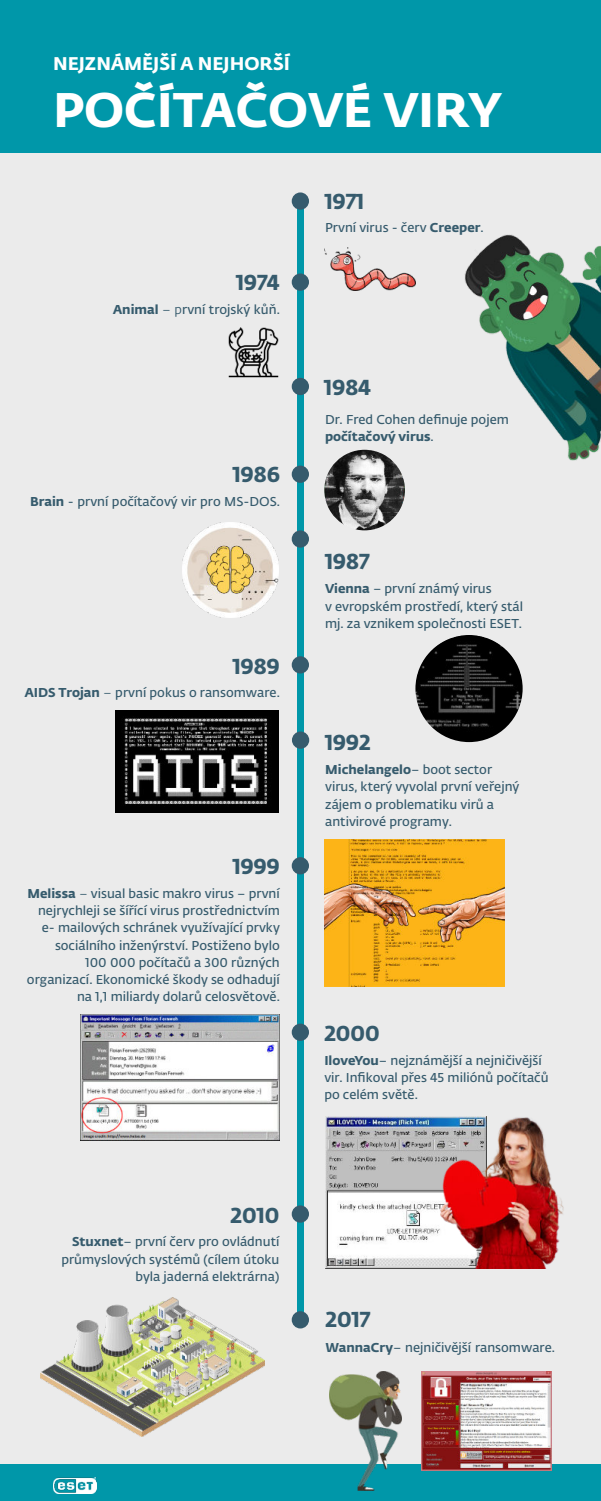
<style>
.page{position:relative;width:601px;height:1501px;background:#fff}
.page>*{position:absolute;margin:0;border:0;box-sizing:border-box;transform-origin:0 0}
.t1{font:48px "Fedra Sans Alt Pro Bold LF";color:#fff}
.t2{font:21.4px "Fedra Sans Alt Pro Bold LF";color:#365b6d}
.t3{font:18.2px "Fedra Sans Alt Pro Bold LF";color:#fff}
.t4{font:12.7px/17.2px "Fedra Sans Alt Pro Demi LF";color:#365b6d}
.t5{font:12.7px "Fedra Sans Alt Pro Bold LF";color:#365b6d}
.s1{font-family:"Fedra Sans Alt Pro Bold LF"}
.s2{font-family:"Fedra Sans Alt Pro Book LF"}
.s3{font-family:"Fedra Sans Alt Pro Demi LF"}
</style>
<div class="page">
<div style="left:0;top:0;width:600px;height:1500px;background:#ebebeb"></div>
<div style="left:297px;top:200px;width:7px;height:1125px;background:#0097a9"></div>
<div style="left:291px;top:192px;width:18px;height:18px;background:#365b6d;border-radius:50%"></div>
<div style="left:291px;top:273px;width:18px;height:18px;background:#365b6d;border-radius:50%"></div>
<div style="left:291px;top:378px;width:18px;height:17px;background:#365b6d;border-radius:50%"></div>
<div style="left:291px;top:465px;width:18px;height:18px;background:#365b6d;border-radius:50%"></div>
<div style="left:291px;top:530px;width:18px;height:17px;background:#365b6d;border-radius:50%"></div>
<div style="left:291px;top:656px;width:18px;height:17px;background:#365b6d;border-radius:50%"></div>
<div style="left:292px;top:731px;width:17px;height:17px;background:#365b6d;border-radius:50%"></div>
<div style="left:291px;top:857px;width:18px;height:17px;background:#365b6d;border-radius:50%"></div>
<div style="left:291px;top:1023px;width:18px;height:17px;background:#365b6d;border-radius:50%"></div>
<div style="left:291px;top:1205px;width:18px;height:17px;background:#365b6d;border-radius:50%"></div>
<div style="left:291px;top:1310px;width:18px;height:18px;background:#365b6d;border-radius:50%"></div>
<div style="left:0;top:0;width:600px;height:152px;background:#0097a9"></div>
<div style="left:0;top:1463px;width:600px;height:37px;background:#0097a9"></div>
<img style="left:464px;top:235px;width:136px;height:225px">
<img style="left:228px;top:327px;width:50px;height:50px">
<img style="left:183px;top:522px;width:95px;height:95px">
<img style="left:415px;top:635px;width:107px;height:107px;border-radius:50%">
<img style="left:324px;top:839px;width:180px;height:147px">
<img style="left:81px;top:1014px;width:198px;height:126px">
<img style="left:325px;top:1116px;width:115px;height:152px">
<img style="left:440px;top:1116px;width:123px;height:152px">
<img style="left:41px;top:1297px;width:223px;height:139px">
<img style="left:421px;top:1371px;width:130px;height:98px">
<img style="left:324px;top:248px;width:91px;height:42px">
<img style="left:324px;top:450px;width:80px;height:80px;border-radius:50%">
<img style="left:329px;top:1371px;width:72px;height:119px">
<img style="left:53px;top:1477px;width:43px;height:16px">
<img style="left:115px;top:710px;width:163px;height:102px">
<h3 class="t3" style="left:53px;top:56px;width:238px">NEJZNÁMĚJŠÍ A NEJHORŠÍ</h3>
<h1 class="t1" style="left:53px;top:89px;width:450px">POČÍTAČOVÉ VIRY</h1>
<h2 class="t2" style="left:324px;top:192px;width:41px">1971</h2>
<h2 class="t2" style="left:236px;top:274px;width:45px">1974</h2>
<p class="t4" style="left:113px;top:302px;width:168px"><span class="s1">Animal</span> <span class="s2">– p</span>rvní trojský kůň.</p>
<h2 class="t2" style="left:232px;top:466px;width:49px">1986</h2>
<p class="t4" style="left:30px;top:494px;width:251px"><span class="s1">Brain</span> - první počítačový vir pro MS-DOS.</p>
<h2 class="t2" style="left:232px;top:656px;width:49px">1989</h2>
<p class="t4" style="left:25px;top:685px;width:256px"><span class="s1">AIDS Trojan</span> <span class="s2">–</span> první pokus o ransomware.</p>
<h2 class="t2" style="left:232px;top:857px;width:49px">1999</h2>
<p class="t4" style="left:27px;top:885px;width:254px;text-align:right"><span class="s1">Melissa</span> <span class="s2">–</span> visual basic makro virus – první nejrychleji se šířící virus prostřednictvím e- mailových schránek využívající prvky sociálního inženýrství. Postiženo bylo<br>100 000 počítačů a 300 různých organizací. Ekonomické škody se odhadují na 1,1 miliardy dolarů celosvětově.</p>
<h2 class="t2" style="left:230px;top:1205px;width:50px">2010</h2>
<p class="t4" style="left:61px;top:1234px;width:219px;text-align:right"><span class="s1">Stuxnet</span>– první červ pro ovládnutí průmyslových systémů (cílem útoku byla jaderná elektrárna)</p>
<p class="t4" style="left:325px;top:219px;width:160px">První virus - červ <span class="s1">Creeper</span>.</p>
<h2 class="t2" style="left:324px;top:378px;width:48px">1984</h2>
<p class="t4" style="left:325px;top:412px;width:185px">Dr. Fred Cohen definuje pojem</p>
<p class="t5" style="left:325px;top:431px;width:110px">počítačový virus<span class="s3">.</span></p>
<h2 class="t2" style="left:325px;top:552px;width:46px">1987</h2>
<p class="t4" style="left:325px;top:581px;width:199px"><span class="s1">Vienna</span> – první známý virus<br>v evropském prostředí, který stál mj. za vznikem společnosti ESET.</p>
<h2 class="t2" style="left:325px;top:733px;width:47px">1992</h2>
<p class="t5" style="left:325px;top:764px;width:168px">Michelangelo<span class="s3">– boot sector</span></p>
<p class="t4" style="left:325px;top:779px;width:195px">virus, který vyvolal první veřejný zájem o problematiku virů a antivirové programy.</p>
<h2 class="t2" style="left:324px;top:1023px;width:57px">2000</h2>
<p class="t4" style="left:324px;top:1052px;width:225px"><span class="s1">IloveYou</span>– nejznámější a nejničivější vir. Infikoval přes 45 miliónů počítačů po celém světě.</p>
<h2 class="t2" style="left:325px;top:1310px;width:46px">2017</h2>
<p class="t4" style="left:325px;top:1339px;width:231px"><span class="s1">WannaCry</span>– nejničivější ransomware.</p>
</div>
